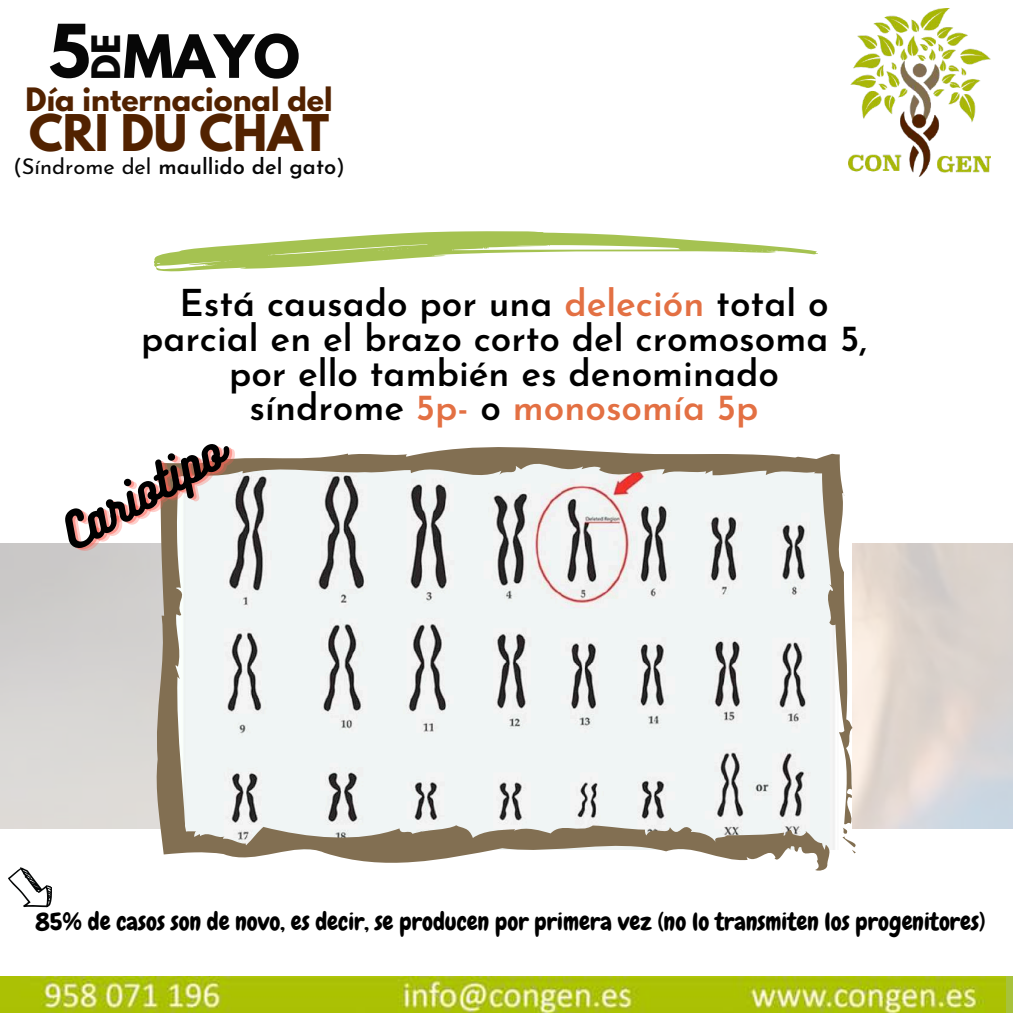
<style>
.page{position:relative;width:1013px;height:1013px;background:#fff}
.page>*{position:absolute;margin:0;border:0;box-sizing:border-box;transform-origin:0 0}
.t1{font:700 65px "League Spartan";color:#070707}
.t2{font:700 52.88px "League Spartan";color:#070707}
.t3{font:45px "Bukhari Script";color:#000}
.t4{font:700 44.75px "League Spartan";color:#522200}
.t5{font:600 37px/34.8px "Josefin Sans";color:#000;text-align:center}
.t6{font:700 34.75px "League Spartan";color:#070707}
.t7{font:700 28.5px "League Spartan";color:#522200}
.t8{font:24.5px "Chewy";color:#000}
.t9{font:600 21.88px "Josefin Sans";color:#070707}
.s1{font-weight:400}
.s2{color:#e37043}
</style>
<div class="page">
<img style="left:848px;top:8px;width:142px;height:169px">
<img style="left:0;top:976px;width:1005px;height:36px">
<svg style="left:854px;top:827px;width:7px;height:26px"></svg>
<svg style="left:154px;top:447px;width:700px;height:424px;fill:#f0f5f5"></svg>
<svg style="left:154px;top:231px;width:663px;height:40px"></svg>
<svg style="left:8px;top:867px;width:44px;height:41px"></svg>
<h1 class="t1" style="left:49px;top:19px;width:43px">5</h1>
<p class="t6" style="left:89px;top:80px;width:47px;rotate:-90deg">DE</p>
<h2 class="t2" style="left:123px;top:30px;width:178px">MAYO</h2>
<p class="t7" style="left:26px;top:86px;width:308px">Día internacional del</p>
<p class="t4" style="left:29px;top:110px;width:302px">CRI DU CHAT</p>
<p class="t9" style="left:13px;top:157px;width:333px"><span class="s1">(Síndrome del</span> maullido del gato<span class="s1">)</span></p>
<p class="t5" style="left:141px;top:289px;width:727px">Está causado por una <span class="s2">deleción</span> total o parcial en el brazo corto del cromosoma 5, por ello también es denominado<br>síndrome <span class="s2">5p-</span> o <span class="s2">monosomía 5p</span></p>
<p class="t3" style="left:52px;top:510px;width:178px;rotate:-30deg">Cariotipo</p>
<p class="t8" style="left:35px;top:906px;width:951px">85% de casos son de novo, es decir, se producen por primera vez (no lo transmiten los progenitores)</p>
</div>
